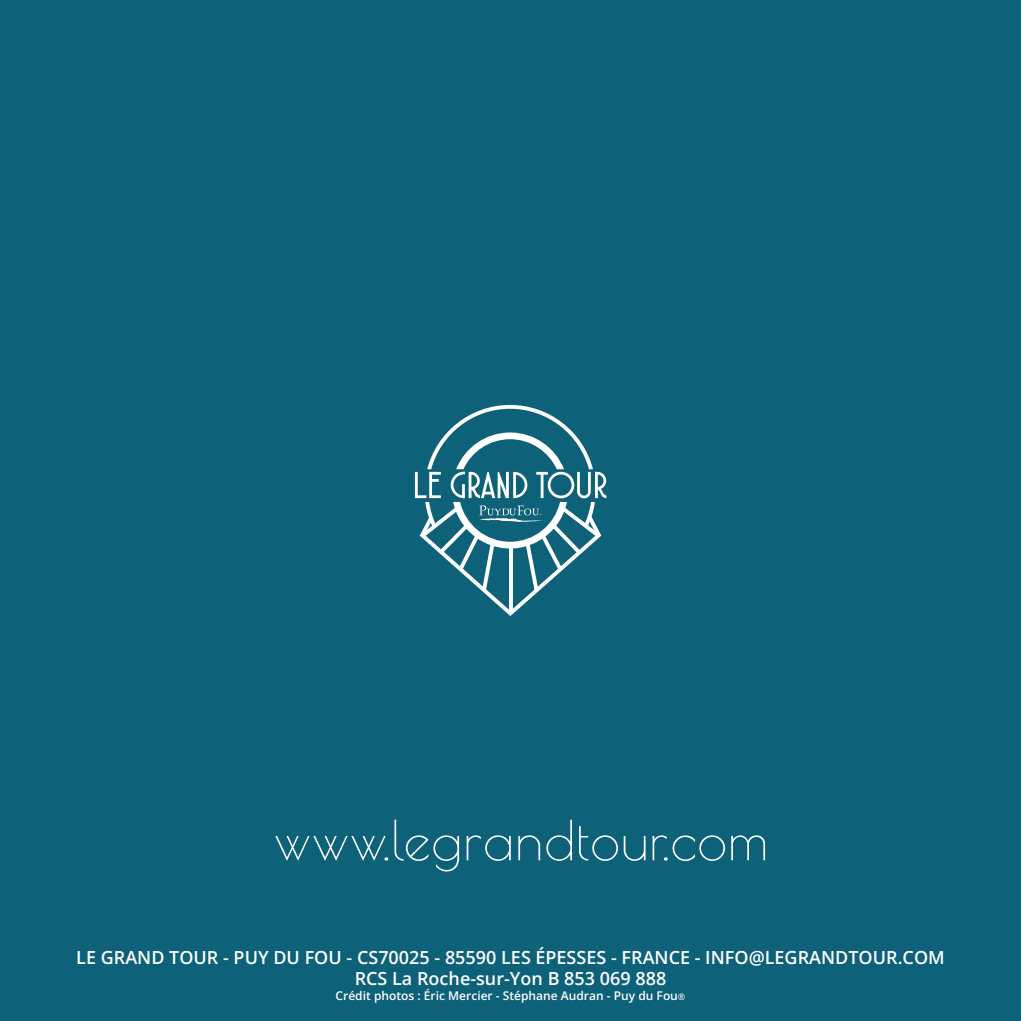
<style>
.page{position:relative;width:1021px;height:1021px;background:#fff}
.page>*{position:absolute;margin:0;border:0;box-sizing:border-box;transform-origin:0 0}
.t1{font:54px "Poiret One";letter-spacing:.02em;color:#fff}
.t2{font:600 18px/21.6px "Open Sans";color:#fff;text-align:center}
.t3{font:600 12px "Open Sans";color:#fff}
.s1{font-size:9px}
</style>
<div class="page">
<div style="left:0;top:0;width:1020px;height:1020px;background:#0d6179"></div>
<svg style="left:415px;top:405px;width:191px;height:211px"></svg>
<h1 class="t1" style="left:274px;top:808px;width:496px">www.legrandtour.com</h1>
<p class="t2" style="left:76px;top:945px;width:870px">LE GRAND TOUR - PUY DU FOU - CS70025 - 85590 LES ÉPESSES - FRANCE - INFO@LEGRANDTOUR.COM<br>RCS La Roche-sur-Yon B 853 069 888</p>
<p class="t3" style="left:335px;top:987px;width:351px">Crédit photos : Éric Mercier - Stéphane Audran - Puy du Fou<span class="s1">®</span></p>
</div>
